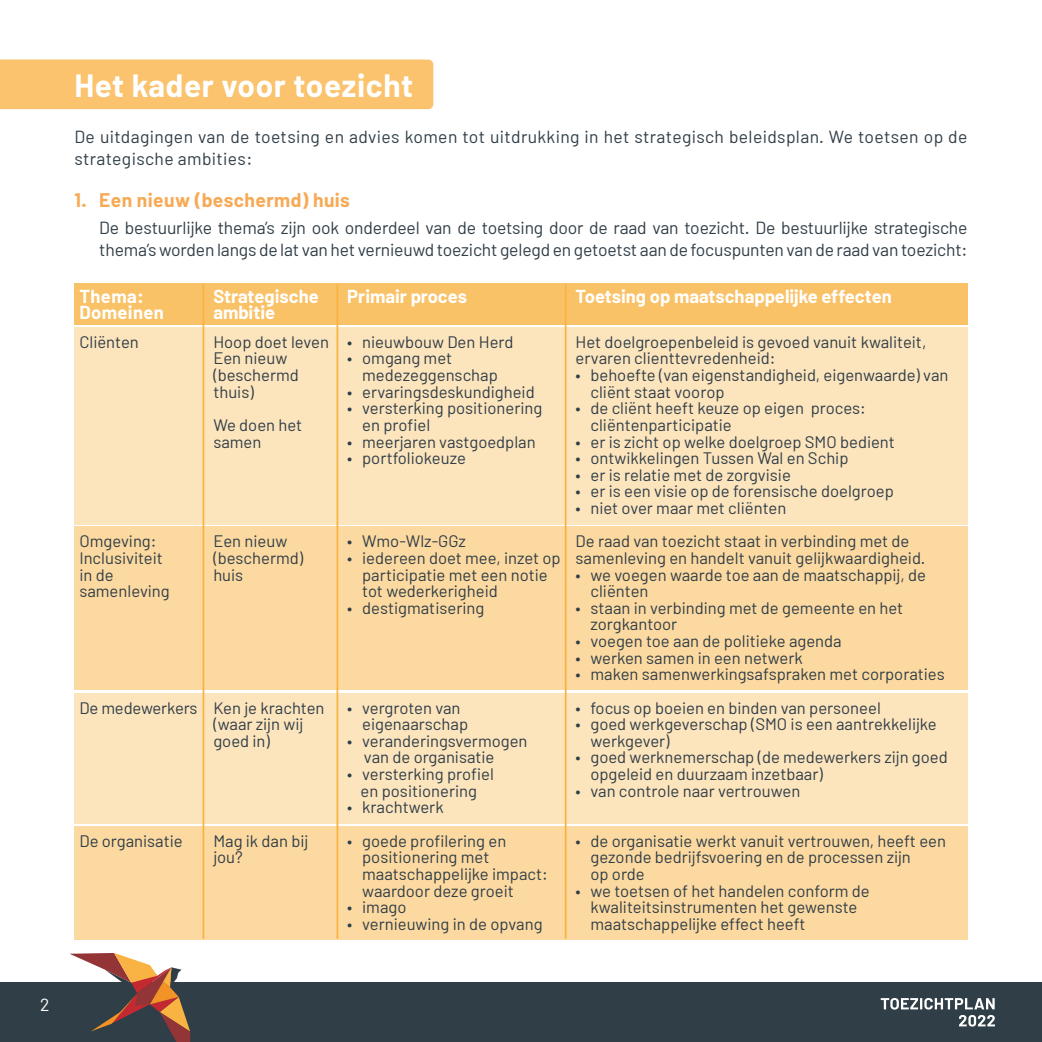
<style>
.page{position:relative;width:1042px;height:1042px;background:#fff}
.page>*{position:absolute;margin:0;border:0;box-sizing:border-box;transform-origin:0 0}
.t1{font:700 31.5px "Barlow";letter-spacing:.02em;color:#fff}
.t2{font:700 19.25px "Barlow";letter-spacing:.02em;color:#f7aa55}
.t3{font:700 18.38px/16.6px "Barlow";color:#fff}
.t4{font:700 18.38px/16.6px "Barlow";letter-spacing:.02em;color:#fff}
.t5{font:17.5px/22.8px "Barlow";letter-spacing:-.01em;color:#303e47}
.t6{font:17.5px/22.8px "Barlow";letter-spacing:.02em;color:#303e47}
.t7{font:17.5px "Barlow";color:#fff}
.t8{font:16.62px/16.6px "Barlow";color:#303e47}
</style>
<div class="page">
<div style="left:74px;top:283px;width:893px;height:41px;background:#fac267"></div>
<div style="left:74px;top:327px;width:893px;height:197px;background:#fce4bd"></div>
<div style="left:74px;top:526px;width:893px;height:164px;background:#fcd9a0"></div>
<div style="left:74px;top:693px;width:893px;height:130px;background:#fce4bd"></div>
<div style="left:74px;top:826px;width:893px;height:114px;background:#fcd9a0"></div>
<hr style="left:203px;top:284px;width:1px;height:655px;background:#f9b342">
<hr style="left:565px;top:284px;width:1px;height:655px;background:#f9b342">
<hr style="left:336px;top:284px;width:2px;height:655px;background:#f9b342">
<div style="left:0;top:60px;width:433px;height:49px;background:#fbc36d"></div>
<div style="left:0;top:982px;width:1042px;height:60px;background:#303e47"></div>
<svg style="left:69px;top:953px;width:121px;height:89px"></svg>
<svg style="left:959px;top:1015px;width:36px;height:11px"></svg>
<svg style="left:881px;top:998px;width:113px;height:11px"></svg>
<p class="t7" style="left:40px;top:994px;width:11px">2</p>
<h1 class="t1" style="left:74px;top:66px;width:340px">Het kader voor toezicht</h1>
<p class="t6" style="left:74px;top:125px;width:894px">De uitdagingen van de toetsing en advies komen tot uitdrukking in het strategisch beleidsplan. We toetsen op de strategische ambities:</p>
<p class="t2" style="left:74px;top:189px;width:277px">1. Een nieuw (beschermd) huis</p>
<p class="t5" style="left:99px;top:216px;width:870px">De bestuurlijke thema’s zijn ook onderdeel van de toetsing door de raad van toezicht. De bestuurlijke strategische thema’s worden langs de lat van het vernieuwd toezicht gelegd en getoetst aan de focuspunten van de raad van toezicht:</p>
<p class="t4" style="left:79px;top:288px;width:86px">Thema:<br>Domeinen</p>
<p class="t8" style="left:79px;top:333px;width:61px">Cliënten</p>
<p class="t3" style="left:575px;top:288px;width:318px">Toetsing op maatschappelijke effecten</p>
<p class="t8" style="left:575px;top:333px;width:352px">Het doelgroepenbeleid is gevoed vanuit kwaliteit, ervaren clienttevredenheid:</p>
<p class="t8" style="left:590px;top:366px;width:359px;text-indent:-15px">• behoefte (van eigenstandigheid, eigenwaarde) van cliënt staat voorop</p>
<p class="t8" style="left:590px;top:399px;width:277px;text-indent:-15px">• de cliënt heeft keuze op eigen proces: cliëntenparticipatie</p>
<p class="t8" style="left:575px;top:433px;width:321px">• er is zicht op welke doelgroep SMO bedient</p>
<p class="t8" style="left:575px;top:449px;width:274px">• ontwikkelingen Tussen Wal en Schip</p>
<p class="t8" style="left:575px;top:466px;width:217px">• er is relatie met de zorgvisie</p>
<p class="t8" style="left:575px;top:483px;width:320px">• er is een visie op de forensische doelgroep</p>
<p class="t8" style="left:575px;top:491px;width:335px;line-height:33.2px">• niet over maar met cliënten<br>De raad van toezicht staat in verbinding met de</p>
<p class="t8" style="left:575px;top:549px;width:351px">samenleving en handelt vanuit gelijkwaardigheid.</p>
<p class="t8" style="left:590px;top:566px;width:337px;text-indent:-15px">• we voegen waarde toe aan de maatschappij, de cliënten</p>
<p class="t8" style="left:590px;top:599px;width:314px;text-indent:-15px">• staan in verbinding met de gemeente en het zorgkantoor</p>
<p class="t8" style="left:575px;top:632px;width:268px">• voegen toe aan de politieke agenda</p>
<p class="t8" style="left:575px;top:649px;width:229px">• werken samen in een netwerk</p>
<p class="t8" style="left:575px;top:665px;width:371px">• maken samenwerkingsafspraken met corporaties</p>
<p class="t8" style="left:575px;top:699px;width:307px">• focus op boeien en binden van personeel</p>
<p class="t8" style="left:590px;top:715px;width:348px;text-indent:-15px">• goed werkgeverschap (SMO is een aantrekkelijke werkgever)</p>
<p class="t8" style="left:590px;top:749px;width:359px;text-indent:-15px">• goed werknemerschap (de medewerkers zijn goed opgeleid en duurzaam inzetbaar)</p>
<p class="t8" style="left:575px;top:782px;width:226px">• van controle naar vertrouwen</p>
<p class="t8" style="left:590px;top:832px;width:357px;text-indent:-15px">• de organisatie werkt vanuit vertrouwen, heeft een gezonde bedrijfsvoering en de processen zijn<br>op orde</p>
<p class="t8" style="left:590px;top:882px;width:281px;text-indent:-15px">• we toetsen of het handelen conform de kwaliteitsinstrumenten het gewenste maatschappelijke effect heeft</p>
<p class="t3" style="left:213px;top:288px;width:107px">Strategische ambitie</p>
<p class="t8" style="left:213px;top:333px;width:117px">Hoop doet leven<br>Een nieuw (beschermd thuis)</p>
<p class="t8" style="left:213px;top:416px;width:90px">We doen het samen</p>
<p class="t3" style="left:347px;top:288px;width:121px">Primair proces</p>
<p class="t8" style="left:347px;top:333px;width:168px">• nieuwbouw Den Herd</p>
<p class="t8" style="left:362px;top:350px;width:137px;text-indent:-15px">• omgang met medezeggenschap</p>
<p class="t8" style="left:347px;top:383px;width:189px">• ervaringsdeskundigheid</p>
<p class="t8" style="left:362px;top:399px;width:182px;text-indent:-15px">• versterking positionering en profiel</p>
<p class="t8" style="left:347px;top:433px;width:190px">• meerjaren vastgoedplan</p>
<p class="t8" style="left:347px;top:449px;width:120px">• portfoliokeuze</p>
<p class="t8" style="left:79px;top:532px;width:92px">Omgeving:<br>Inclusiviteit in de samenleving</p>
<p class="t8" style="left:347px;top:532px;width:120px">• Wmo-Wlz-GGz</p>
<p class="t8" style="left:362px;top:549px;width:200px;text-indent:-15px">• iedereen doet mee, inzet op participatie met een notie tot wederkerigheid</p>
<p class="t8" style="left:347px;top:599px;width:138px">• destigmatisering</p>
<p class="t8" style="left:213px;top:532px;width:91px">Een nieuw (beschermd) huis</p>
<p class="t8" style="left:79px;top:699px;width:120px">De medewerkers</p>
<p class="t8" style="left:213px;top:699px;width:113px">Ken je krachten (waar zijn wij goed in)</p>
<p class="t8" style="left:362px;top:699px;width:107px;text-indent:-15px">• vergroten van eigenaarschap</p>
<p class="t8" style="left:364px;top:732px;width:165px;text-indent:-17px">• veranderingsvermogen van de organisatie</p>
<p class="t8" style="left:347px;top:765px;width:148px;text-align:center">• versterking profiel en positionering</p>
<p class="t8" style="left:347px;top:798px;width:98px">• krachtwerk</p>
<p class="t8" style="left:362px;top:832px;width:187px;text-indent:-15px">• goede profilering en positionering met maatschappelijke impact: waardoor deze groeit</p>
<p class="t8" style="left:347px;top:898px;width:61px">• imago</p>
<p class="t8" style="left:347px;top:915px;width:197px">• vernieuwing in de opvang</p>
<p class="t8" style="left:213px;top:832px;width:96px">Mag ik dan bij jou?</p>
<p class="t8" style="left:79px;top:832px;width:105px">De organisatie</p>
</div>
